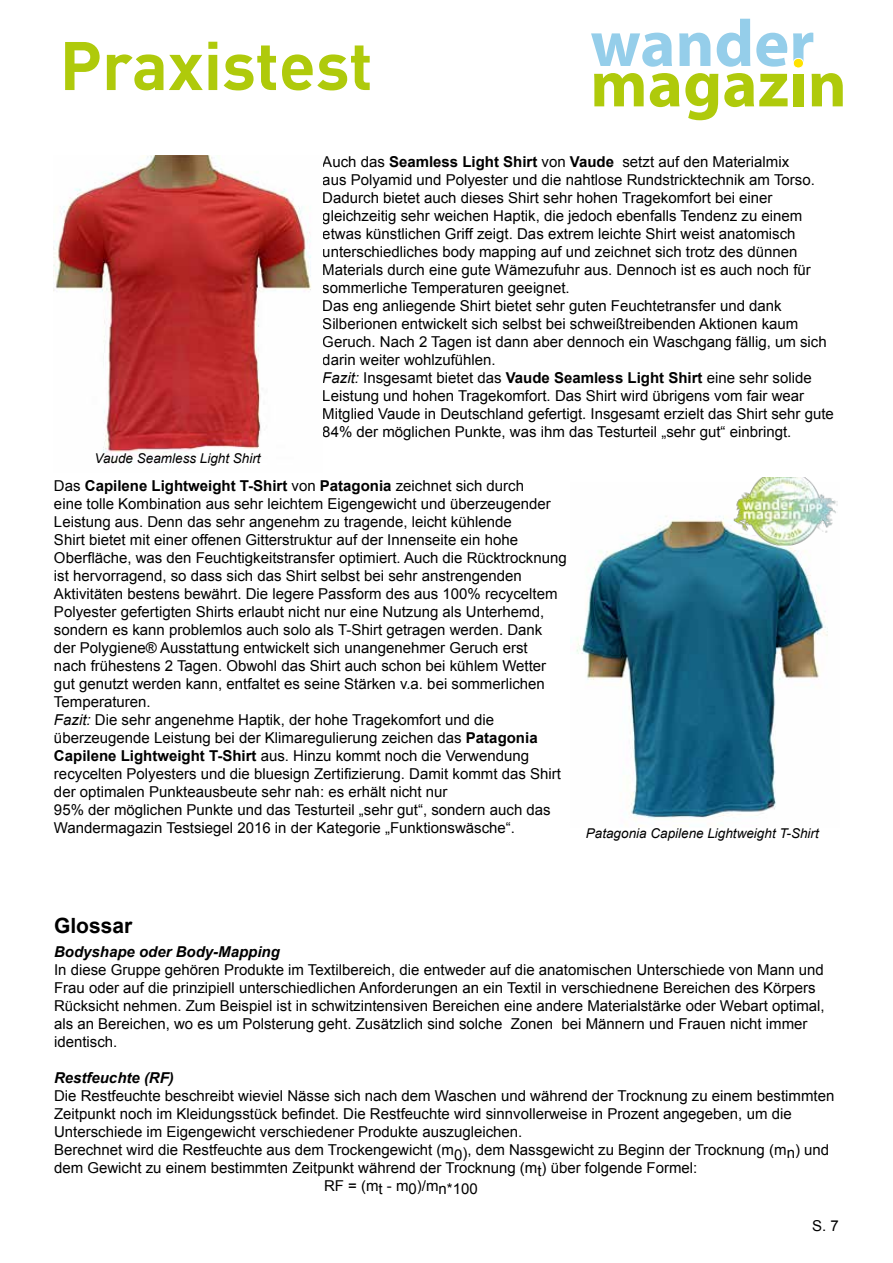
<style>
.page{position:relative;width:893px;height:1263px;background:#fff}
.page>*{position:absolute;margin:0;border:0;box-sizing:border-box;transform-origin:0 0}
.t1{font:700 67.5px "DIN";color:#afca0b}
.t2{font:700 21px "Arial";color:#000}
.t3{font:15px/18px "Arial";color:#000}
.t4{font:italic 700 15px "Arial";color:#000}
.t5{font:italic 13.5px "Arial";color:#000}
.s1{font-weight:700}
.s2{font-style:italic}
</style>
<div class="page">
<svg style="left:591px;top:33px;width:81px;height:34px"></svg>
<svg style="left:679px;top:33px;width:31px;height:33px"></svg>
<svg style="left:717px;top:19px;width:33px;height:48px"></svg>
<svg style="left:756px;top:33px;width:31px;height:34px"></svg>
<svg style="left:793px;top:33px;width:20px;height:33px"></svg>
<svg style="left:594px;top:73px;width:50px;height:33px"></svg>
<svg style="left:650px;top:73px;width:29px;height:34px"></svg>
<svg style="left:685px;top:73px;width:33px;height:47px"></svg>
<svg style="left:724px;top:73px;width:64px;height:34px"></svg>
<div style="left:793px;top:74px;width:10px;height:32px;background:#afca0b"></div>
<svg style="left:812px;top:73px;width:31px;height:33px"></svg>
<div style="left:793px;top:58px;width:10px;height:10px;background:#ffe200;border-radius:50%"></div>
<div style="left:793px;top:58px;width:11px;height:10px;border:1px solid #fff;border-radius:50%"></div>
<img style="left:576px;top:516px;width:252px;height:310px">
<img style="left:53px;top:156px;width:258px;height:306px">
<img style="left:733px;top:477px;width:105px;height:68px">
<h1 class="t1" style="left:60px;top:22px;width:315px">Praxistest</h1>
<p class="t3" style="left:322px;top:153px;width:513px">Auch das <span class="s1">Seamless Light Shirt</span> von <span class="s1">Vaude</span> setzt auf den Materialmix<br>aus Polyamid und Polyester und die nahtlose Rundstricktechnik am Torso.<br>Dadurch bietet auch dieses Shirt sehr hohen Tragekomfort bei einer gleichzeitig sehr weichen Haptik, die jedoch ebenfalls Tendenz zu einem etwas künstlichen Griff zeigt. Das extrem leichte Shirt weist anatomisch unterschiedliches body mapping auf und zeichnet sich trotz des dünnen Materials durch eine gute Wämezufuhr aus. Dennoch ist es auch noch für sommerliche Temperaturen geeignet.<br>Das eng anliegende Shirt bietet sehr guten Feuchtetransfer und dank Silberionen entwickelt sich selbst bei schweißtreibenden Aktionen kaum Geruch. Nach 2 Tagen ist dann aber dennoch ein Waschgang fällig, um sich darin weiter wohlzufühlen.<br><span class="s2">Fazit:</span> Insgesamt bietet das <span class="s1">Vaude Seamless Light Shirt</span> eine sehr solide Leistung und hohen Tragekomfort. Das Shirt wird übrigens vom fair wear Mitglied Vaude in Deutschland gefertigt. Insgesamt erzielt das Shirt sehr gute 84% der möglichen Punkte, was ihm das Testurteil „sehr gut“ einbringt.</p>
<p class="t3" style="left:54px;top:477px;width:514px">Das <span class="s1">Capilene Lightweight T-Shirt</span> von <span class="s1">Patagonia</span> zeichnet sich durch<br>eine tolle Kombination aus sehr leichtem Eigengewicht und überzeugender Leistung aus. Denn das sehr angenehm zu tragende, leicht kühlende<br>Shirt bietet mit einer offenen Gitterstruktur auf der Innenseite ein hohe Oberfläche, was den Feuchtigkeitstransfer optimiert. Auch die Rücktrocknung ist hervorragend, so dass sich das Shirt selbst bei sehr anstrengenden Aktivitäten bestens bewährt. Die legere Passform des aus 100% recyceltem Polyester gefertigten Shirts erlaubt nicht nur eine Nutzung als Unterhemd, sondern es kann problemlos auch solo als T-Shirt getragen werden. Dank der Polygiene® Ausstattung entwickelt sich unangenehmer Geruch erst<br>nach frühestens 2 Tagen. Obwohl das Shirt auch schon bei kühlem Wetter gut genutzt werden kann, entfaltet es seine Stärken v.a. bei sommerlichen Temperaturen.<br><span class="s2">Fazit:</span> Die sehr angenehme Haptik, der hohe Tragekomfort und die überzeugende Leistung bei der Klimaregulierung zeichen das <span class="s1">Patagonia Capilene Lightweight T-Shirt</span> aus. Hinzu kommt noch die Verwendung recycelten Polyesters und die bluesign Zertifizierung. Damit kommt das Shirt der optimalen Punkteausbeute sehr nah: es erhält nicht nur<br>95% der möglichen Punkte und das Testurteil „sehr gut“, sondern auch das Wandermagazin Testsiegel 2016 in der Kategorie „Funktionswäsche“.</p>
<p class="t5" style="left:95px;top:449px;width:168px">Vaude Seamless Light Shirt</p>
<p class="t5" style="left:586px;top:824px;width:234px">Patagonia Capilene Lightweight T-Shirt</p>
<h2 class="t2" style="left:54px;top:912px;width:80px">Glossar</h2>
<p class="t4" style="left:54px;top:942px;width:227px">Bodyshape oder Body-Mapping</p>
<p class="t3" style="left:54px;top:961px;width:772px">In diese Gruppe gehören Produkte im Textilbereich, die entweder auf die anatomischen Unterschiede von Mann und Frau oder auf die prinzipiell unterschiedlichen Anforderungen an ein Textil in verschiednene Bereichen des Körpers Rücksicht nehmen. Zum Beispiel ist in schwitzintensiven Bereichen eine andere Materialstärke oder Webart optimal, als an Bereichen, wo es um Polsterung geht. Zusätzlich sind solche Zonen bei Männern und Frauen nicht immer identisch.</p>
<p class="t4" style="left:54px;top:1068px;width:121px">Restfeuchte (RF)</p>
<p class="t3" style="left:54px;top:1087px;width:782px">Die Restfeuchte beschreibt wieviel Nässe sich nach dem Waschen und während der Trocknung zu einem bestimmten</p>
<p class="t3" style="left:54px;top:1105px;width:739px">Zeitpunkt noch im Kleidungsstück befindet. Die Restfeuchte wird sinnvollerweise in Prozent angegeben, um die</p>
<p class="t3" style="left:54px;top:1123px;width:470px">Unterschiede im Eigengewicht verschiedener Produkte auszugleichen.</p>
<p class="t3" style="left:54px;top:1141px;width:777px">Berechnet wird die Restfeuchte aus dem Trockengewicht (m0), dem Nassgewicht zu Beginn der Trocknung (mn) und</p>
<p class="t3" style="left:54px;top:1159px;width:645px">dem Gewicht zu einem bestimmten Zeitpunkt während der Trocknung (mt) über folgende Formel:</p>
<p class="t3" style="left:324px;top:1177px;width:155px">RF = (mt - m0)/mn*100</p>
<p class="t3" style="left:812px;top:1216px;width:28px">S. 7</p>
</div>
